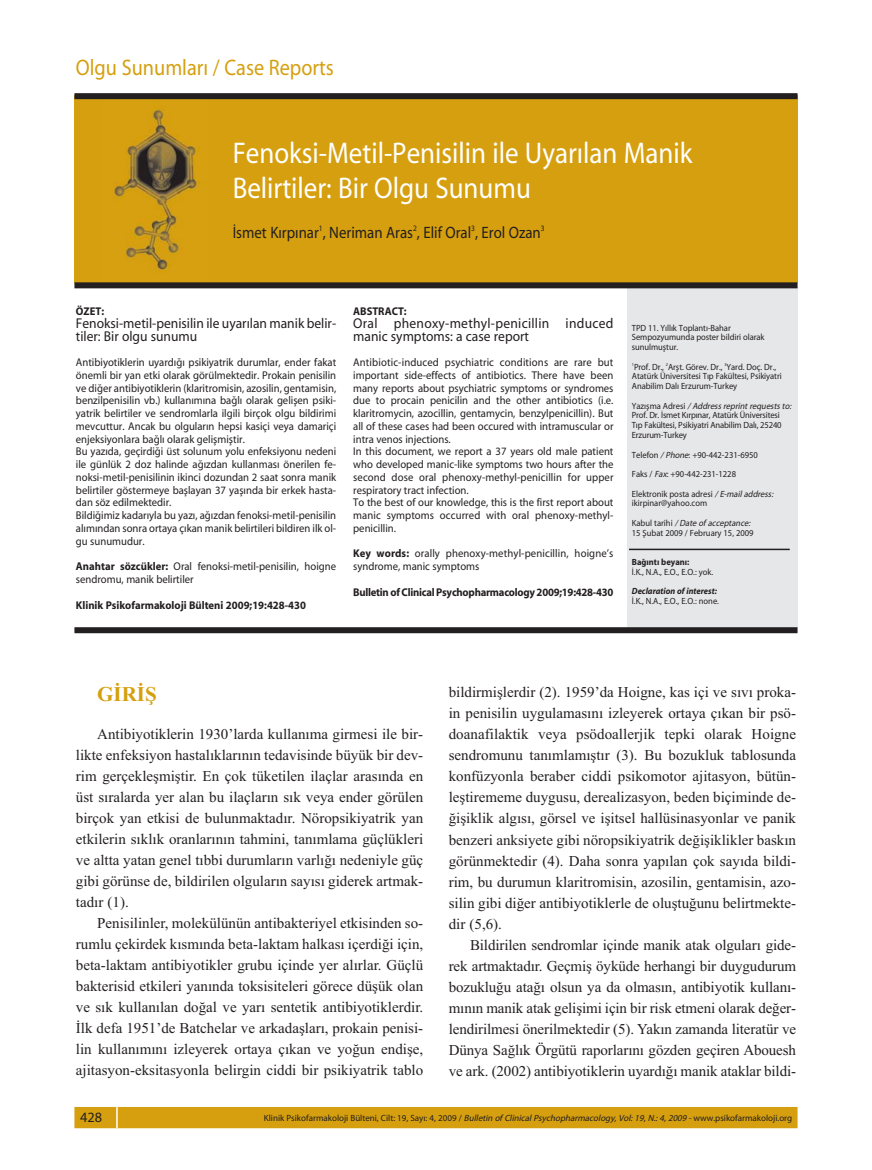
<style>
.page{position:relative;width:872px;height:1170px;background:#fff}
.page>*{position:absolute;margin:0;border:0;box-sizing:border-box;transform-origin:0 0}
.t1{font:30px/34.5px "Myriad Roman";color:#fff;scale:.9 1}
.t2{font:22.5px "Myriad Roman";color:#d59f0f;scale:.9 1}
.t3{font:700 21px "Times New Roman";color:#d59f0f}
.t4{font:16.5px "Myriad Roman";color:#231f20;scale:.9 1}
.t5{font:15px/21px "Times New Roman";color:#231f20;text-align:justify}
.t6{font:14.25px/12.8px "Myriad Roman";color:#231f20;scale:.95 1}
.t7{font:14.25px/12.8px "Myriad Roman";letter-spacing:.02em;color:#231f20;scale:.95 1}
.t8{font:14.25px "Myriad Roman";color:#231f20}
.t9{font:11.25px/12.8px "Myriad Roman";color:#231f20;scale:.95 1}
.t10{font:700 11.25px "Myriad";color:#231f20;scale:.95 1}
.t11{font:700 11.25px "Myriad";letter-spacing:-.02em;color:#231f20;scale:.95 1}
.t12{font:9px/9.8px "Myriad Roman";letter-spacing:-.005em;color:#231f20;scale:.95 1}
.t13{font:9px "Myriad Roman";letter-spacing:-.005em;color:#231f20}
.t14{font:italic 700 9px "Myriad";color:#231f20;scale:.95 1}
.t15{font:700 9px "Myriad";color:#231f20;scale:.95 1}
.s1{font-family:"Myriad";font-weight:700}
.s2{font-style:italic}
</style>
<div class="page">
<div style="left:75px;top:1107px;width:721px;height:20px;background:#d59f0f"></div>
<div style="left:74px;top:1106px;width:723px;height:22px;border:2px solid #d59f0f"></div>
<hr style="left:116px;top:1106px;width:2px;height:22px;background:#fff">
<div style="left:74px;top:95px;width:723px;height:188px;background:#d59f0f"></div>
<div style="left:627px;top:287px;width:170px;height:340px;background:#e6e7e8"></div>
<div style="left:74px;top:282px;width:723px;height:6px;background:#231f20"></div>
<div style="left:74px;top:627px;width:723px;height:6px;background:#231f20"></div>
<div style="left:74px;top:93px;width:723px;height:6px;background:#231f20"></div>
<img style="left:113px;top:108px;width:84px;height:165px">
<hr style="left:629px;top:548px;width:160px;height:2px;background:#231f20">
<h2 class="t2" style="left:76px;top:59px;width:288px">Olgu Sunumlar› / Case Reports</h2>
<h1 class="t1" style="left:233px;top:138px;width:512px">Fenoksi-Metil-Penisilin ile Uyar›lan Manik<br>Belirtiler: Bir Olgu Sunumu</h1>
<p class="t4" style="left:233px;top:226px;width:348px">‹smet K›rp›nar<sup>1</sup>, Neriman Aras<sup>2</sup>, Elif Oral<sup>3</sup>, Erol Ozan<sup>3</sup></p>
<p class="t10" style="left:76px;top:307px;width:31px">ÖZET:</p>
<p class="t6" style="left:76px;top:318px;width:275px">Fenoksi-metil-penisilin ile uyar›lan manik belir&shy;tiler: Bir olgu sunumu</p>
<p class="t9" style="left:76px;top:357px;width:275px">Antibiyotiklerin uyard›¤› psikiyatrik durumlar, ender fakat önemli bir yan etki olarak görülmektedir. Prokain penisilin ve di¤er antibiyotiklerin (klaritromisin, azosilin, gentamisin, benzilpenisilin vb.) kullan›m›na ba¤l› olarak geliflen psiki&shy;yatrik belirtiler ve sendromlarla ilgili birçok olgu bildirimi mevcuttur. Ancak bu olgular›n hepsi kasiçi veya damariçi enjeksiyonlara ba¤l› olarak geliflmifltir.<br>Bu yaz›da, geçirdi¤i üst solunum yolu enfeksiyonu nedeni ile günlük 2 doz halinde a¤›zdan kullanmas› önerilen fe&shy;noksi-metil-penisilinin ikinci dozundan 2 saat sonra manik belirtiler göstermeye bafllayan 37 yafl›nda bir erkek hasta&shy;dan söz edilmektedir.<br>Bildi¤imiz kadar›yla bu yaz›, a¤›zdan fenoksi-metil-penisilin al›m›ndan sonra ortaya ç›kan manik belirtileri bildiren ilk ol&shy;gu sunumudur.</p>
<p class="t9" style="left:76px;top:561px;width:275px"><span class="s1">Anahtar sözcükler:</span> Oral fenoksi-metil-penisilin, hoigne sendromu, manik belirtiler</p>
<p class="t10" style="left:76px;top:600px;width:244px">Klinik Psikofarmakoloji Bülteni 2009;19:428-430</p>
<p class="t10" style="left:353px;top:307px;width:58px">ABSTRACT:</p>
<p class="t7" style="left:353px;top:318px;width:275px">Oral phenoxy-methyl-penicillin induced manic symptoms: a case report</p>
<p class="t9" style="left:353px;top:357px;width:275px">Antibiotic-induced psychiatric conditions are rare but important side-effects of antibiotics. There have been many reports about psychiatric symptoms or syndromes due to procain penicilin and the other antibiotics (i.e. klaritromycin, azocillin, gentamycin, benzylpenicillin). But all of these cases had been occured with intramuscular or intra venos injections.<br>In this document, we report a 37 years old male patient who developed manic-like symptoms two hours after the second dose oral phenoxy-methyl-penicillin for upper respiratory tract infection.<br>To the best of our knowledge, this is the first report about manic symptoms occurred with oral phenoxy-methyl&shy;penicillin.</p>
<p class="t9" style="left:353px;top:548px;width:275px"><span class="s1">Key words:</span> orally phenoxy-methyl-penicillin, hoigne’s syndrome, manic symptoms</p>
<p class="t11" style="left:353px;top:587px;width:275px">Bulletin of Clinical Psychopharmacology 2009;19:428-430</p>
<p class="t12" style="left:632px;top:323px;width:141px">TPD 11. Y›ll›k Toplant›-Bahar<br>Sempozyumunda poster bildiri olarak sunulmufltur.</p>
<p class="t12" style="left:632px;top:362px;width:159px"><sup>1</sup>Prof. Dr., <sup>2</sup>Arflt. Görev. Dr., <sup>3</sup>Yard. Doç. Dr.,<br>Atatürk Üniversitesi T›p Fakültesi, Psikiyatri<br>Anabilim Dal› Erzurum-Turkey</p>
<p class="t12" style="left:632px;top:401px;width:171px">Y a z › fl m a A d r e s i <span class="s2">/ Address reprintrequests to:<br></span>Prof. Dr. ‹smet K›rp›nar, Atatürk Üniversitesi T›p Fakültesi, Psikiyatri Anabilim Dal›, 25240<br>Erzurum-Turkey</p>
<p class="t12" style="left:632px;top:445px;width:152px;line-height:19.5px">Telefon <span class="s2">/ Phone</span>: +90-442-231-6950<br>Faks / <span class="s2">Fax</span>: +90-442-231-1228<br>Elektronik posta adresi <span class="s2">/ E-mailaddress:</span></p>
<p class="t12" style="left:632px;top:494px;width:128px;line-height:19.5px">ikirpinar@yahoo.com<br>K a b u l t a r i h i <span class="s2">/ Date of acceptance:</span></p>
<p class="t12" style="left:632px;top:528px;width:130px">15 fiubat 2009 / February 15, 2009</p>
<p class="t15" style="left:632px;top:558px;width:62px">Ba¤›nt› beyan›:</p>
<p class="t12" style="left:632px;top:567px;width:87px">‹.K., N.A., E.O., E.O.: yok.</p>
<p class="t14" style="left:632px;top:587px;width:91px">Declaration of interest:</p>
<p class="t12" style="left:632px;top:596px;width:93px">‹.K., N.A., E.O., E.O.: none.</p>
<h3 class="t3" style="left:97px;top:687px;width:61px">GİRİŞ</h3>
<p class="t5" style="left:76px;top:724px;width:349px;text-indent:21px">Antibiyotiklerin 1930’larda kullanıma girmesi ile bir&shy;likte enfeksiyon hastalıklarının tedavisinde büyük bir dev&shy;rim gerçekleşmiştir. En çok tüketilen ilaçlar arasında en üst sıralarda yer alan bu ilaçların sık veya ender görülen birçok yan etkisi de bulunmaktadır. Nöropsikiyatrik yan etkilerin sıklık oranlarının tahmini, tanımlama güçlükleri ve altta yatan genel tıbbi durumların varlığı nedeniyle güç gibi görünse de, bildirilen olguların sayısı giderek artmak&shy;tadır (1).</p>
<p class="t5" style="left:76px;top:913px;width:349px;text-indent:21px">Penisilinler, molekülünün antibakteriyel etkisinden so&shy;rumlu çekirdek kısmında beta-laktam halkası içerdiği için, beta-laktam antibiyotikler grubu içinde yer alırlar. Güçlü bakterisid etkileri yanında toksisiteleri görece düşük olan ve sık kullanılan doğal ve yarı sentetik antibiyotiklerdir.<br>İlk defa 1951’de Batchelar ve arkadaşları, prokain penisi&shy;lin kullanımını izleyerek ortaya çıkan ve yoğun endişe, ajitasyon-eksitasyonla belirgin ciddi bir psikiyatrik tablo</p>
<p class="t5" style="left:449px;top:683px;width:349px">bildirmişlerdir (2). 1959’da Hoigne, kas içi ve sıvı proka&shy;in penisilin uygulamasını izleyerek ortaya çıkan bir psö&shy;doanafilaktik veya psödoallerjik tepki olarak Hoigne sendromunu tanımlamıştır (3). Bu bozukluk tablosunda konfüzyonla beraber ciddi psikomotor ajitasyon, bütün&shy;leştirememe duygusu, derealizasyon, beden biçiminde de&shy;ğişiklik algısı, görsel ve işitsel hallüsinasyonlar ve panik benzeri anksiyete gibi nöropsikiyatrik değişiklikler baskın görünmektedir (4). Daha sonra yapılan çok sayıda bildi&shy;rim, bu durumun klaritromisin, azosilin, gentamisin, azo&shy;silin gibi diğer antibiyotiklerle de oluştuğunu belirtmekte&shy;dir (5,6).</p>
<p class="t5" style="left:449px;top:935px;width:349px;text-indent:21px">Bildirilen sendromlar içinde manik atak olguları gide&shy;rek artmaktadır. Geçmiş öyküde herhangi bir duygudurum bozukluğu atağı olsun ya da olmasın, antibiyotik kullanı&shy;mının manik atak gelişimi için bir risk etmeni olarak değer&shy;lendirilmesi önerilmektedir (5). Yakın zamanda literatür ve Dünya Sağlık Örgütü raporlarını gözden geçiren Abouesh ve ark. (2002) antibiyotiklerin uyardığı manik ataklar bildi-</p>
<p class="t8" style="left:80px;top:1112px;width:23px">428</p>
<p class="t13" style="left:264px;top:1114px;width:530px">Klinik Psikofarmakoloji Bülteni, Cilt: 19, Say›: 4, 2009 / <span class="s2">Bulletin of ClinicalPsychopharmacology,Vol:19,N.:4,2009-</span>www.psikofarmakoloji.org</p>
</div>
